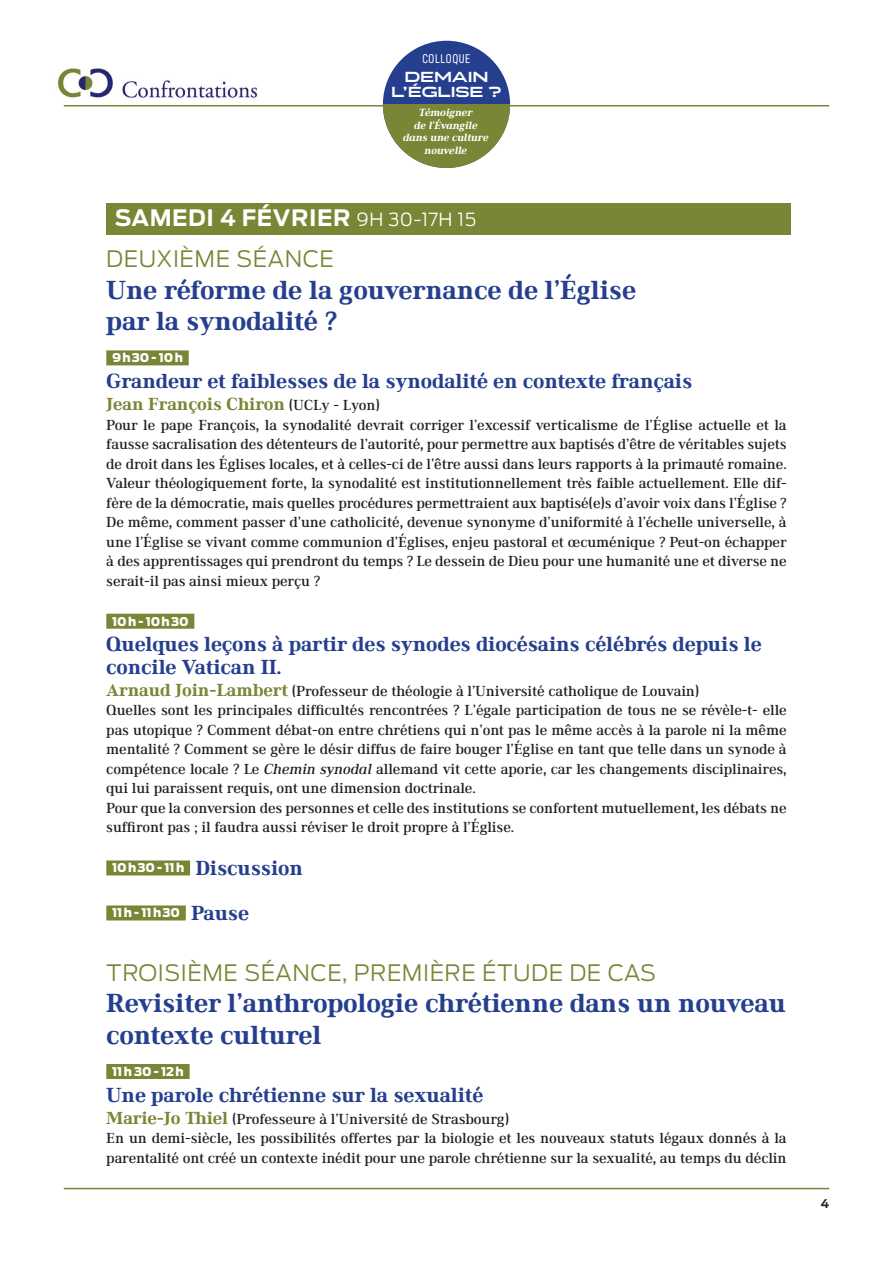
<style>
.page{position:relative;width:893px;height:1263px;background:#fff}
.page>*{position:absolute;margin:0;border:0;box-sizing:border-box;transform-origin:0 0}
.Seances_thèmes{font:800 27px/31.5px "Ethos";letter-spacing:-.01em;color:#253f8e}
.SÊANCE{font:300 22.5px "Antenna";letter-spacing:.025em;color:#7a8535}
.DATES{font:700 22.5px "Antenna";letter-spacing:.025em;color:#fff}
.THEME{font:800 21px/22.5px "Ethos";letter-spacing:-.01em;color:#253f8e}
.INTERVENANT{font:800 18px "Ethos";letter-spacing:-.01em;color:#7a8535}
.INTERVENANT-2{font:500 15px/19.5px "Ethos";letter-spacing:-.01em;color:#231f20;text-align:justify}
.t1{font:700 expanded 14.7px/15.3px "Organetto";letter-spacing:-.01em;color:#fff;text-align:center}
.t2{font:12.6px "Organetto Light Ultra Cnd";letter-spacing:.05em;color:#fff}
.THEME-2{font:900 12px "Antenna";letter-spacing:.045em;color:#fff}
.t3{font:700 12px "Antenna";color:#231f20}
.t4{font:italic 800 10.8px/12.5px "Ethos";letter-spacing:-.015em;color:#fff;text-align:center}
.s1{font-weight:300;font-size:18px}
.s2{font-weight:500;font-size:15px;color:#231f20}
.s3{font-weight:800;font-size:18px;color:#7a8535}
.s4{font-style:italic}
.s5{font-family:"Antenna";font-weight:900;font-size:12px;color:#fff}
.s6{font-family:"Ethos";font-weight:800;font-size:21px;color:#253f8e}
</style>
<div class="page">
<img style="left:58px;top:68px;width:199px;height:30px">
<hr style="left:64px;top:105px;width:765px;height:1px;background:#7a8535">
<hr style="left:64px;top:1188px;width:765px;height:1px;background:#7a8535">
<div style="left:383px;top:41px;width:127px;height:127px;background:#253f8e;border-radius:50%"></div>
<svg style="left:383px;top:104px;width:127px;height:64px;fill:#7a8535"></svg>
<div style="left:106px;top:203px;width:685px;height:31px;background:#7a8535"></div>
<div style="left:106px;top:350px;width:83px;height:15px;background:#7a8535"></div>
<div style="left:106px;top:614px;width:88px;height:15px;background:#7a8535"></div>
<div style="left:106px;top:860px;width:84px;height:15px;background:#7a8535"></div>
<div style="left:106px;top:905px;width:80px;height:15px;background:#7a8535"></div>
<div style="left:106px;top:1064px;width:84px;height:15px;background:#7a8535"></div>
<p class="t2" style="left:422px;top:51px;width:49px">COLLOQUE</p>
<p class="t1" style="left:391px;top:69px;width:112px">DEMAIN<br>L’ÉGLISE ?</p>
<p class="t4" style="left:403px;top:107px;width:87px">Témoigner<br>de l’Évangile dans une culture nouvelle</p>
<p class="DATES" style="left:115px;top:205px;width:363px">SAMEDI 4 FÉVRIER <span class="s1">9H 30-17H 15</span></p>
<p class="SÊANCE" style="left:106px;top:246px;width:229px">DEUXIÈME SÉANCE</p>
<p class="Seances_thèmes" style="left:106px;top:274px;width:531px">Une réforme de la gouvernance de l’Église par la synodalité ?</p>
<p class="THEME-2" style="left:112px;top:351px;width:72px">9h30 - 10h</p>
<p class="THEME" style="left:106px;top:370px;width:588px">Grandeur et faiblesses de la synodalité en contexte français</p>
<p class="INTERVENANT" style="left:106px;top:393px;width:275px">Jean François Chiron <span class="s2">(UCLy - Lyon)</span></p>
<p class="INTERVENANT-2" style="left:106px;top:415px;width:682px">Pour le pape François, la synodalité devrait corriger l’excessif verticalisme de l’Église actuelle et la fausse sacralisation des détenteurs de l’autorité, pour permettre aux baptisés d’être de véritables sujets de droit dans les Églises locales, et à celles-ci de l’être aussi dans leurs rapports à la primauté romaine.</p>
<p class="INTERVENANT-2" style="left:106px;top:473px;width:682px">Valeur théologiquement forte, la synodalité est institutionnellement très faible actuellement. Elle dif&shy;fère de la démocratie, mais quelles procédures permettraient aux baptisé(e)s d’avoir voix dans l’Église ?<br>De même, comment passer d’une catholicité, devenue synonyme d’uniformité à l’échelle universelle, à une l’Église se vivant comme communion d’Églises, enjeu pastoral et œcuménique ? Peut-on échapper à des apprentissages qui prendront du temps ? Le dessein de Dieu pour une humanité une et diverse ne serait-il pas ainsi mieux perçu ?</p>
<p class="THEME-2" style="left:112px;top:614px;width:78px">10h - 10h30</p>
<p class="THEME" style="left:106px;top:633px;width:657px">Quelques leçons à partir des synodes diocésains célébrés depuis le concile Vatican II.</p>
<p class="INTERVENANT-2" style="left:106px;top:681px;width:595px"><span class="s3">Arnaud Join-Lambert</span> (Professeur de théologie à l’Université catholique de Louvain)</p>
<p class="INTERVENANT-2" style="left:106px;top:701px;width:682px">Quelles sont les principales difficultés rencontrées ? L’égale participation de tous ne se révèle-t- elle pas utopique ? Comment débat-on entre chrétiens qui n’ont pas le même accès à la parole ni la même mentalité ? Comment se gère le désir diffus de faire bouger l’Église en tant que telle dans un synode à compétence locale ? Le <span class="s4">Chemin synodal</span> allemand vit cette aporie, car les changements disciplinaires, qui lui paraissent requis, ont une dimension doctrinale.</p>
<p class="INTERVENANT-2" style="left:106px;top:798px;width:682px">Pour que la conversion des personnes et celle des institutions se confortent mutuellement, les débats ne suffiront pas ; il faudra aussi réviser le droit propre à l’Église.</p>
<p class="THEME" style="left:112px;top:857px;width:192px"><span class="s5">10h30 - 11h</span> Discussion</p>
<p class="THEME-2" style="left:112px;top:906px;width:138px">11h - 11h30 <span class="s6">Pause</span></p>
<p class="SÊANCE" style="left:106px;top:959px;width:551px">TROISIÈME SÉANCE, PREMIÈRE ÉTUDE DE CAS</p>
<p class="Seances_thèmes" style="left:106px;top:987px;width:681px">Revisiter l’anthropologie chrétienne dans un nouveau contexte culturel</p>
<p class="THEME-2" style="left:112px;top:1064px;width:73px">11h 30 - 12h</p>
<p class="THEME" style="left:106px;top:1083px;width:379px">Une parole chrétienne sur la sexualité</p>
<p class="INTERVENANT-2" style="left:106px;top:1109px;width:404px"><span class="s3">Marie-Jo Thiel</span> (Professeure à l’Université de Strasbourg)</p>
<p class="INTERVENANT-2" style="left:106px;top:1128px;width:682px">En un demi-siècle, les possibilités offertes par la biologie et les nouveaux statuts légaux donnés à la parentalité ont créé un contexte inédit pour une parole chrétienne sur la sexualité, au temps du déclin</p>
<p class="t3" style="left:821px;top:1196px;width:10px">4</p>
</div>
